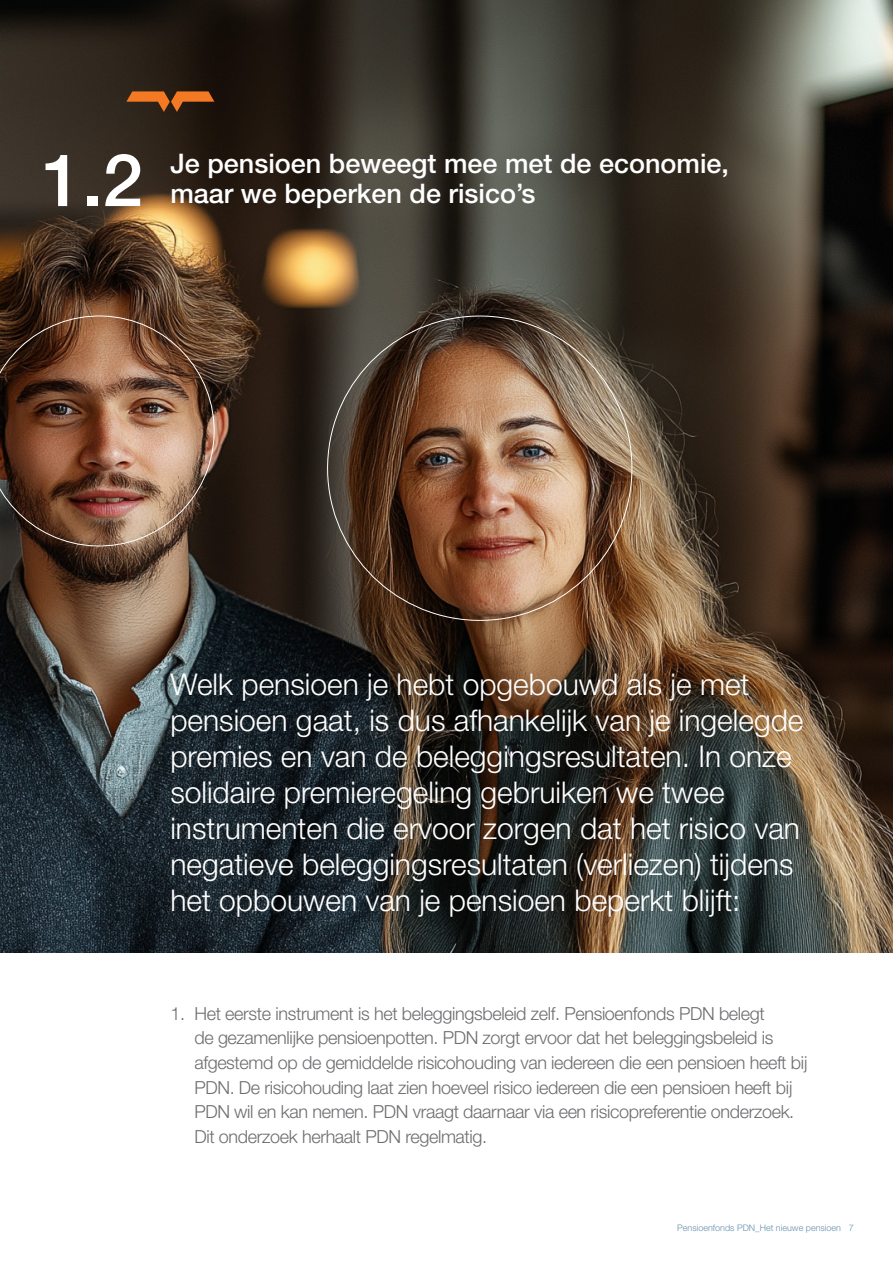
<style>
.page{position:relative;width:893px;height:1263px;background:#fff}
.page>*{position:absolute;margin:0;border:0;box-sizing:border-box;transform-origin:0 0}
.t1{font:500 72.9px "Helvetica Neue LT Pro";color:#fff}
.t2{font:300 30px/36px "Helvetica Neue LT Pro";color:#fff}
.t3{font:500 27px "Helvetica Neue LT Pro";color:#fff}
.t4{font:300 18px/24.6px "Helvetica Neue LT Pro";letter-spacing:-.02em;color:#6c6d70}
.t5{font:300 9px "Helvetica Neue LT Pro";color:#6591ae}
</style>
<div class="page">
<img style="left:0;top:0;width:893px;height:952px">
<svg style="left:126px;top:91px;width:88px;height:21px"></svg>
<img style="left:325px;top:313px;width:310px;height:310px">
<img style="left:0;top:314px;width:216px;height:234px">
<p class="t1" style="left:42px;top:136px;width:103px">1.2</p>
<p class="t3" style="left:170px;top:147px;width:560px">Je pensioen beweegt mee met de economie,</p>
<p class="t3" style="left:170px;top:177px;width:367px">maar we beperken de risico’s</p>
<p class="t2" style="left:170px;top:666px;width:635px">Welk pensioen je hebt opgebouwd als je met pensioen gaat, is dus afhankelijk van je ingelegde premies en van de beleggingsresultaten. In onze solidaire premieregeling gebruiken we twee instrumenten die ervoor zorgen dat het risico van negatieve beleggingsresultaten (verliezen) tijdens het opbouwen van je pensioen beperkt blijft:</p>
<p class="t4" style="left:194px;top:1001px;width:615px;text-indent:-24px">1. Het eerste instrument is het beleggingsbeleid zelf. Pensioenfonds PDN belegt<br>de gezamenlijke pensioenpotten. PDN zorgt ervoor dat het beleggingsbeleid is afgestemd op de gemiddelde risicohouding van iedereen die een pensioen heeft bij PDN. De risicohouding laat zien hoeveel risico iedereen die een pensioen heeft bij PDN wil en kan nemen. PDN vraagt daarnaar via een risicopreferentie onderzoek.<br>Dit onderzoek herhaalt PDN regelmatig.</p>
<p class="t5" style="left:677px;top:1222px;width:178px">Pensioenfonds PDN_Het nieuwe pensioen 7</p>
</div>
